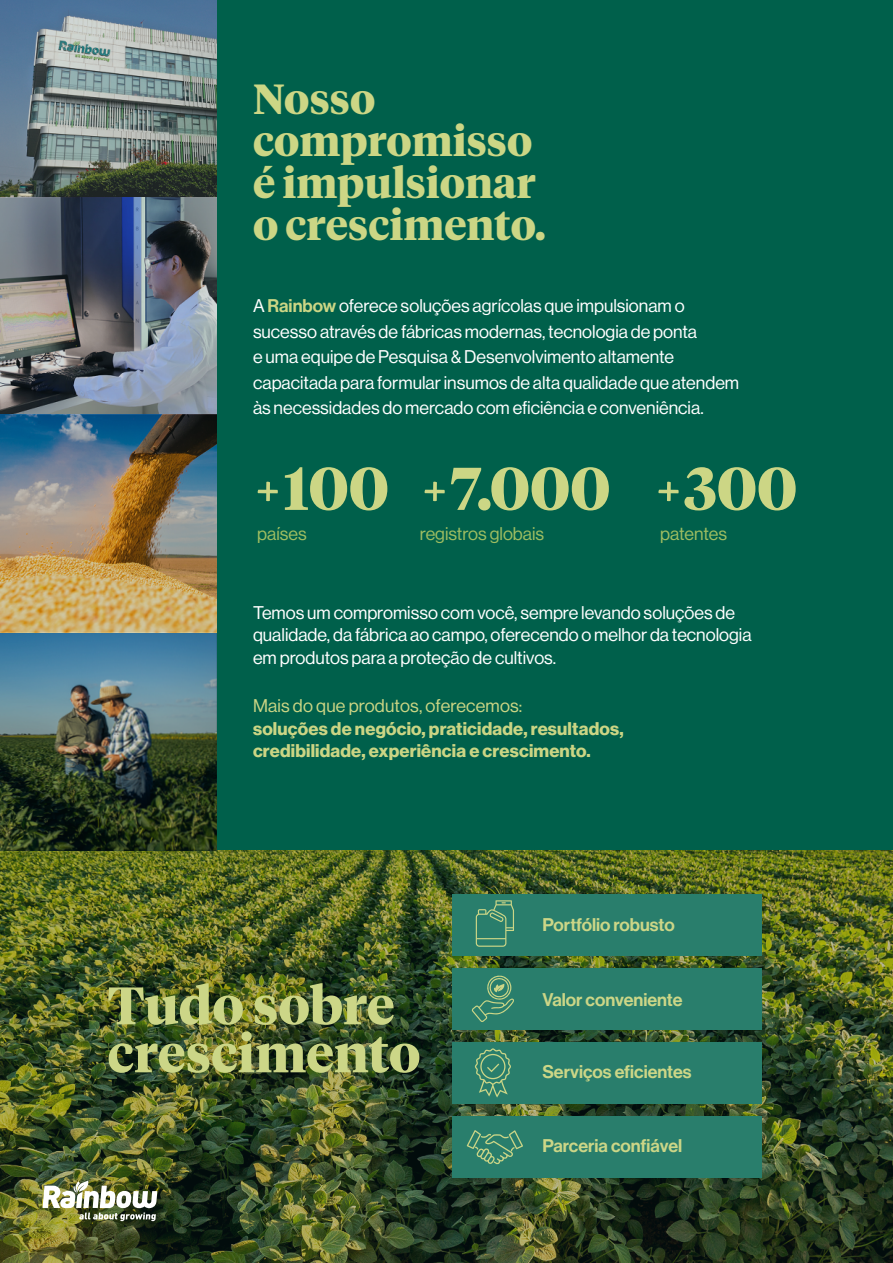
<style>
.page{position:relative;width:893px;height:1263px;background:#fff}
.page>*{position:absolute;margin:0;border:0;box-sizing:border-box;transform-origin:0 0}
.t1{font:700 60px "Tiempos Headline";color:#ccd685}
.t2{font:700 52.5px "Tiempos Headline";color:#ccd687}
.t3{font:700 42px/42px "Tiempos Headline";color:#ccd685}
.t4{font:18px/25.5px "Neue Haas Display";color:#fff}
.t5{font:700 18px/22.5px "Neue Haas Display";letter-spacing:.01em;color:#cbd584}
.t6{font:18px "Neue Haas Display Mediu";color:#ccd687}
.t7{font:18px "Neue Haas Display";color:#9ebd61}
.t8{font:18px "Neue Haas Display";letter-spacing:.01em;color:#cbd584}
.s1{font-family:"Neue Haas Display Mediu";color:#ccd685}
.s2{font-family:"Californian FB"}
</style>
<div class="page">
<div style="left:21px;top:0;width:872px;height:851px;background:#00604b"></div>
<img style="left:0;top:851px;width:893px;height:412px">
<img style="left:0;top:0;width:217px;height:851px">
<img style="left:43px;top:1180px;width:114px;height:41px">
<div style="left:452px;top:894px;width:309px;height:61px;background:#297e6c"></div>
<svg style="left:476px;top:900px;width:38px;height:47px"></svg>
<div style="left:452px;top:1042px;width:309px;height:62px;background:#297e6c"></div>
<svg style="left:475px;top:1048px;width:36px;height:49px"></svg>
<div style="left:452px;top:1116px;width:309px;height:62px;background:#297e6c"></div>
<svg style="left:467px;top:1130px;width:56px;height:34px"></svg>
<div style="left:452px;top:968px;width:309px;height:61px;background:#297e6c"></div>
<svg style="left:472px;top:975px;width:42px;height:47px"></svg>
<h3 class="t3" style="left:253px;top:76px;width:295px">Nosso compromisso é impulsionar o crescimento.</h3>
<p class="t4" style="left:253px;top:293px;width:488px">A <span class="s1">Rainbow</span> oferece soluções agrícolas que impulsionam o sucesso através de fábricas modernas, tecnologia de ponta<br>e uma equipe de Pesquisa &amp; Desenvolvimento altamente capacitada para formular insumos de alta qualidade que atendem às necessidades do mercado com eficiência e conveniência.</p>
<h1 class="t1" style="left:253px;top:447px;width:137px"><span class="s2">+</span>100</h1>
<p class="t7" style="left:257px;top:523px;width:51px">países</p>
<h1 class="t1" style="left:420px;top:447px;width:192px"><span class="s2">+</span>7.000</h1>
<p class="t7" style="left:420px;top:523px;width:126px">registros globais</p>
<h1 class="t1" style="left:654px;top:447px;width:145px"><span class="s2">+</span>300</h1>
<p class="t7" style="left:660px;top:523px;width:68px">patentes</p>
<p class="t4" style="left:253px;top:601px;width:500px;line-height:22.5px">Temos um compromisso com você, sempre levando soluções de qualidade, da fábrica ao campo, oferecendo o melhor da tecnologia em produtos para a proteção de cultivos.</p>
<p class="t8" style="left:253px;top:695px;width:271px">Mais do que produtos, oferecemos:</p>
<p class="t5" style="left:253px;top:717px;width:372px">soluções de negócio, praticidade, resultados, credibilidade, experiência e crescimento.</p>
<p class="t6" style="left:542px;top:914px;width:134px">Portfólio robusto</p>
<h2 class="t2" style="left:107px;top:969px;width:289px">Tudo sobre</h2>
<p class="t6" style="left:542px;top:989px;width:142px">Valor conveniente</p>
<h2 class="t2" style="left:107px;top:1017px;width:314px">crescimento</h2>
<p class="t6" style="left:542px;top:1062px;width:151px">Serviços eficientes</p>
<p class="t6" style="left:542px;top:1135px;width:141px">Parceria confiável</p>
</div>
